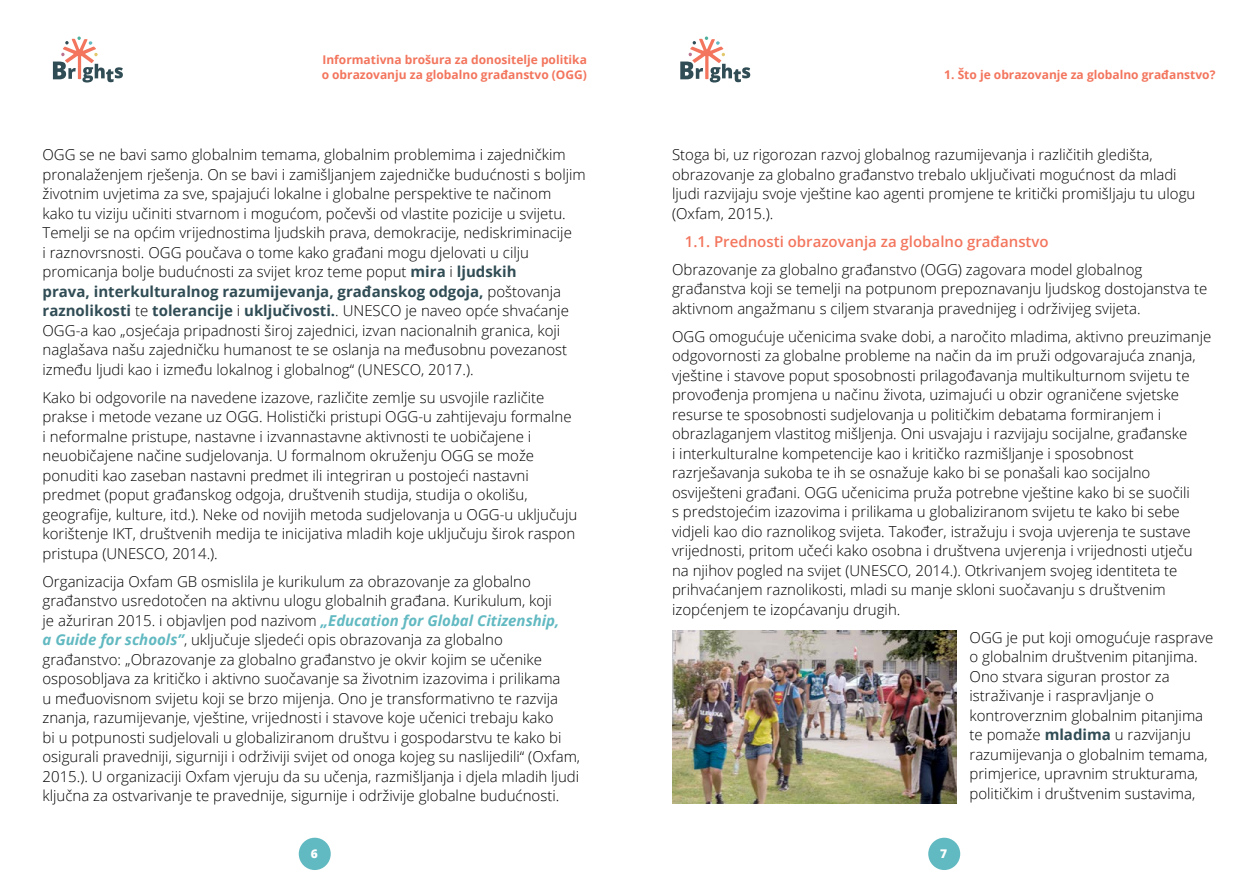
<style>
.page{position:relative;width:1259px;height:893px;background:#fff}
.page>*{position:absolute;margin:0;border:0;box-sizing:border-box;transform-origin:0 0}
.t1{font:300 15px/19.5px "Open Sans";color:#000}
.t2{font:600 15px "Open Sans";color:#f3755d}
.t3{font:700 12px/14.4px "Open Sans";color:#f3755d}
.t4{font:800 12px "Open Sans";color:#fff}
.s1{font-weight:700;color:#304c54}
.s2{font-weight:700;font-style:italic;color:#61b9c1}
</style>
<div class="page">
<svg style="left:53px;top:36px;width:70px;height:47px"></svg>
<svg style="left:680px;top:36px;width:70px;height:47px"></svg>
<div style="left:299px;top:838px;width:32px;height:32px;background:#61b9c1;border-radius:50%"></div>
<div style="left:928px;top:838px;width:32px;height:32px;background:#61b9c1;border-radius:50%"></div>
<img style="left:672px;top:630px;width:284px;height:173px">
<p class="t3" style="left:322px;top:52px;width:267px">Informativna brošura za donositelje politika o obrazovanju za globalno građanstvo (OGG)</p>
<p class="t1" style="left:43px;top:145px;width:545px">OGG se ne bavi samo globalnim temama, globalnim problemima i zajedničkim pronalaženjem rješenja. On se bavi i zamišljanjem zajedničke budućnosti s boljim životnim uvjetima za sve, spajajući lokalne i globalne perspektive te načinom kako tu viziju učiniti stvarnom i mogućom, počevši od vlastite pozicije u svijetu.<br>Temelji se na općim vrijednostima ljudskih prava, demokracije, nediskriminacije<br>i raznovrsnosti. OGG poučava o tome kako građani mogu djelovati u cilju promicanja bolje budućnosti za svijet kroz teme poput <span class="s1">mira</span> i <span class="s1">ljudskih<br>prava, interkulturalnog razumijevanja, građanskog odgoja,</span> poštovanja <span class="s1">raznolikosti</span> te <span class="s1">tolerancije</span> i <span class="s1">uključivosti.</span>. UNESCO je naveo opće shvaćanje OGG-a kao „osjećaja pripadnosti široj zajednici, izvan nacionalnih granica, koji naglašava našu zajedničku humanost te se oslanja na međusobnu povezanost između ljudi kao i između lokalnog i globalnog“ (UNESCO, 2017.).</p>
<p class="t1" style="left:43px;top:387px;width:536px">Kako bi odgovorile na navedene izazove, različite zemlje su usvojile različite prakse i metode vezane uz OGG. Holistički pristupi OGG-u zahtijevaju formalne i neformalne pristupe, nastavne i izvannastavne aktivnosti te uobičajene i neuobičajene načine sudjelovanja. U formalnom okruženju OGG se može ponuditi kao zaseban nastavni predmet ili integriran u postojeći nastavni predmet (poput građanskog odgoja, društvenih studija, studija o okolišu, geografije, kulture, itd.). Neke od novijih metoda sudjelovanja u OGG-u uključuju korištenje IKT, društvenih medija te inicijativa mladih koje uključuju širok raspon pristupa (UNESCO, 2014.).</p>
<p class="t1" style="left:43px;top:571px;width:539px">Organizacija Oxfam GB osmislila je kurikulum za obrazovanje za globalno građanstvo usredotočen na aktivnu ulogu globalnih građana. Kurikulum, koji<br>je ažuriran 2015. i objavljen pod nazivom <span class="s2">„Education for Global Citizenship,<br>a Guide for schools”</span>, uključuje sljedeći opis obrazovanja za globalno građanstvo: „Obrazovanje za globalno građanstvo je okvir kojim se učenike osposobljava za kritičko i aktivno suočavanje sa životnim izazovima i prilikama<br>u međuovisnom svijetu koji se brzo mijenja. Ono je transformativno te razvija znanja, razumijevanje, vještine, vrijednosti i stavove koje učenici trebaju kako<br>bi u potpunosti sudjelovali u globaliziranom društvu i gospodarstvu te kako bi osigurali pravedniji, sigurniji i održiviji svijet od onoga kojeg su naslijedili“ (Oxfam, 2015.). U organizaciji Oxfam vjeruju da su učenja, razmišljanja i djela mladih ljudi ključna za ostvarivanje te pravednije, sigurnije i održivije globalne budućnosti.</p>
<p class="t3" style="left:944px;top:67px;width:273px">1. Što je obrazovanje za globalno građanstvo?</p>
<p class="t1" style="left:672px;top:145px;width:525px">Stoga bi, uz rigorozan razvoj globalnog razumijevanja i različitih gledišta, obrazovanje za globalno građanstvo trebalo uključivati mogućnost da mladi ljudi razvijaju svoje vještine kao agenti promjene te kritički promišljaju tu ulogu (Oxfam, 2015.).</p>
<p class="t2" style="left:685px;top:231px;width:365px">1.1. Prednosti obrazovanja za globalno građanstvo</p>
<p class="t1" style="left:672px;top:259px;width:537px">Obrazovanje za globalno građanstvo (OGG) zagovara model globalnog građanstva koji se temelji na potpunom prepoznavanju ljudskog dostojanstva te aktivnom angažmanu s ciljem stvaranja pravednijeg i održivijeg svijeta.</p>
<p class="t1" style="left:672px;top:326px;width:541px">OGG omogućuje učenicima svake dobi, a naročito mladima, aktivno preuzimanje odgovornosti za globalne probleme na način da im pruži odgovarajuća znanja, vještine i stavove poput sposobnosti prilagođavanja multikulturnom svijetu te provođenja promjena u načinu života, uzimajući u obzir ograničene svjetske resurse te sposobnosti sudjelovanja u političkim debatama formiranjem i obrazlaganjem vlastitog mišljenja. Oni usvajaju i razvijaju socijalne, građanske<br>i interkulturalne kompetencije kao i kritičko razmišljanje i sposobnost razrješavanja sukoba te ih se osnažuje kako bi se ponašali kao socijalno osviješteni građani. OGG učenicima pruža potrebne vještine kako bi se suočili<br>s predstojećim izazovima i prilikama u globaliziranom svijetu te kako bi sebe vidjeli kao dio raznolikog svijeta. Također, istražuju i svoja uvjerenja te sustave vrijednosti, pritom učeći kako osobna i društvena uvjerenja i vrijednosti utječu na njihov pogled na svijet (UNESCO, 2014.). Otkrivanjem svojeg identiteta te prihvaćanjem raznolikosti, mladi su manje skloni suočavanju s društvenim izopćenjem te izopćavanju drugih.</p>
<p class="t1" style="left:969px;top:627px;width:245px">OGG je put koji omogućuje rasprave o globalnim društvenim pitanjima.<br>Ono stvara siguran prostor za istraživanje i raspravljanje o kontroverznim globalnim pitanjima te pomaže <span class="s1">mladima</span> u razvijanju razumijevanja o globalnim temama, primjerice, upravnim strukturama, političkim i društvenim sustavima,</p>
<p class="t4" style="left:311px;top:845px;width:9px">6</p>
<p class="t4" style="left:940px;top:845px;width:9px">7</p>
</div>
